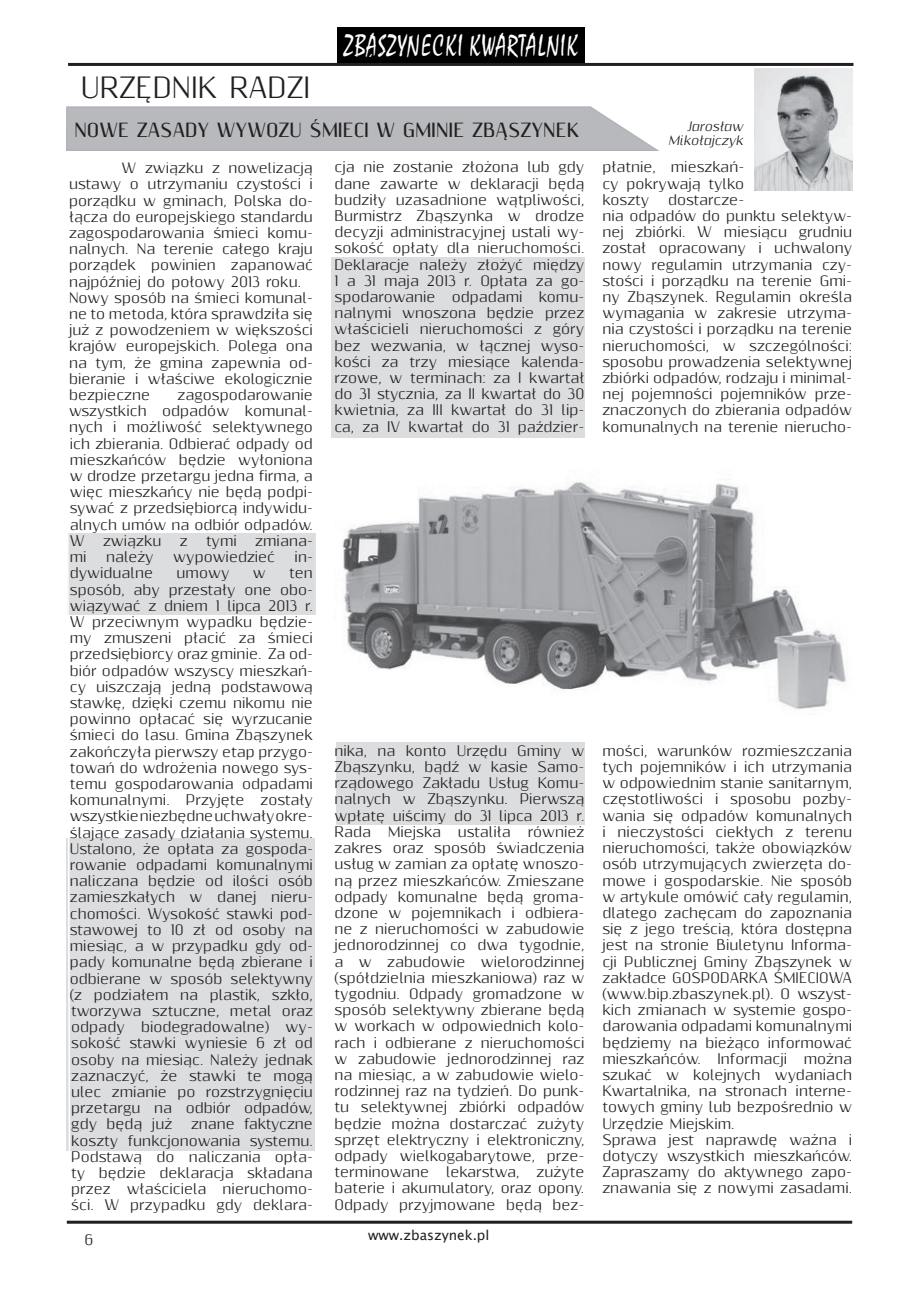
<style>
.page{position:relative;width:919px;height:1289px;background:#fff}
.page>*{position:absolute;margin:0;border:0;box-sizing:border-box;transform-origin:0 0}
.t1{font:29.7px "Staccato 222 BT";color:#fff;scale:.73 1}
.t2{font:27px "Resagnicto";color:#231f20}
.t3{font:700 18px "Resagnicto";color:#231f20;scale:.92 1}
.t4{font:13.5px/16.2px "Resagnicto";color:#231f20;text-align:justify}
.t5{font:13.5px "Lucida Sans Unicode";color:#231f20}
.t6{font:italic 12px/13.5px "Resagnicto";color:#231f20;text-align:right}
</style>
<div class="page">
<div style="left:331px;top:257px;width:253px;height:180px;background:#dcdddf"></div>
<div style="left:336px;top:741px;width:248px;height:83px;background:#dcdddf"></div>
<hr style="left:67px;top:1220px;width:785px;height:3px;background:#231f20">
<div style="left:337px;top:27px;width:247px;height:37px;background:#000"></div>
<hr style="left:68px;top:63px;width:785px;height:3px;background:#231f20">
<svg style="left:66px;top:106px;width:593px;height:45px;background:#bcbdbf"></svg>
<svg style="left:66px;top:533px;width:250px;height:618px"></svg>
<img style="left:754px;top:68px;width:98px;height:122px">
<img style="left:342px;top:482px;width:504px;height:227px">
<h1 class="t1" style="left:343px;top:27px;width:323px">ZBASZYNECKI KWARTALNIK</h1>
<h2 class="t2" style="left:81px;top:71px;width:231px">URZĘDNIK RADZI</h2>
<h3 class="t3" style="left:74px;top:119px;width:29px">NOWE</h3>
<h3 class="t3" style="left:137px;top:119px;width:104px">ZASADY WYWOZU</h3>
<h3 class="t3" style="left:309px;top:119px;width:25px">ŚMIECI</h3>
<h3 class="t3" style="left:376px;top:119px;width:54px">W GMINIE</h3>
<h3 class="t3" style="left:472px;top:119px;width:26px">ZBĄSZYNEK</h3>
<p class="t6" style="left:668px;top:120px;width:76px">Jarosław<br>Mikołajczyk</p>
<p class="t4" style="left:69px;top:160px;width:245px;text-align:left;text-indent:53px">W związku z nowelizacją ustawy o utrzymaniu czystości i porządku w gminach, Polska do&shy;łącza do europejskiego standardu zagospodarowania śmieci komu&shy;nalnych. Na terenie całego kraju porządek powinien zapanować najpóźniej do połowy 2013 roku.<br>Nowy sposób na śmieci komunal&shy;ne to metoda, która sprawdziła się już z powodzeniem w większości krajów europejskich. Polega ona na tym, że gmina zapewnia od&shy;bieranie i właściwe ekologicznie bezpieczne</p>
<p class="t4" style="left:69px;top:387px;width:245px;text-indent:109px">zagospodarowanie wszystkich odpadów komunal&shy;nych i możliwość selektywnego ich zbierania. Odbierać odpady od mieszkańców będzie wyłoniona w drodze przetargu jedna firma, a więc mieszkańcy nie będą podpi&shy;sywać z przedsiębiorcą indywidu&shy;alnych umów na odbiór odpadów.<br>W</p>
<p class="t4" style="left:103px;top:533px;width:60px">związku</p>
<p class="t4" style="left:180px;top:533px;width:9px">z</p>
<p class="t4" style="left:206px;top:533px;width:32px">tymi</p>
<p class="t4" style="left:255px;top:533px;width:59px">zmiana-</p>
<p class="t4" style="left:70px;top:549px;width:18px">mi</p>
<p class="t4" style="left:106px;top:549px;width:49px">należy</p>
<p class="t4" style="left:173px;top:549px;width:103px">wypowiedzieć</p>
<p class="t4" style="left:294px;top:549px;width:20px">in-</p>
<p class="t4" style="left:70px;top:565px;width:85px">dywidualne</p>
<p class="t4" style="left:176px;top:565px;width:54px">umowy</p>
<p class="t4" style="left:253px;top:565px;width:14px">w</p>
<p class="t4" style="left:70px;top:565px;width:245px;text-indent:219px">ten sposób, aby przestały one obo&shy;wiązywać z dniem 1 lipca 2013 r.<br>W przeciwnym wypadku będzie&shy;my zmuszeni płacić za śmieci przedsiębiorcy oraz gminie. Za od&shy;biór odpadów wszyscy mieszkań&shy;cy uiszczają jedną podstawową stawkę, dzięki czemu nikomu nie powinno opłacać się wyrzucanie śmieci do lasu. Gmina Zbąszynek zakończyła pierwszy etap przygo&shy;towań do wdrożenia nowego sys&shy;temu gospodarowania odpadami komunalnymi. Przyjęte zostały wszystkie niezbędne uchwały okre&shy;ślające zasady działania systemu.<br>Ustalono, że opłata za gospoda&shy;rowanie odpadami komunalnymi naliczana będzie od ilości osób zamieszkałych w danej nieru&shy;chomości. Wysokość stawki pod&shy;stawowej to 10 zł od osoby na miesiąc, a w przypadku gdy od&shy;pady komunalne będą zbierane i odbierane w sposób selektywny (z podziałem na plastik, szkło, tworzywa sztuczne, metal oraz odpady biodegradowalne) wy&shy;sokość stawki wyniesie 6 zł od osoby na miesiąc. Należy jednak zaznaczyć, że stawki te mogą ulec zmianie po rozstrzygnięciu przetargu na odbiór odpadów, gdy będą już</p>
<p class="t4" style="left:71px;top:1116px;width:243px;text-indent:120px">znane faktyczne koszty funkcjonowania systemu.<br>Podstawą do naliczania opła&shy;ty będzie deklaracja składana przez właściciela nieruchomo&shy;ści. W przypadku gdy deklara-</p>
<p class="t4" style="left:84px;top:1232px;width:10px">6</p>
<p class="t4" style="left:334px;top:159px;width:251px">cja nie zostanie złożona lub gdy dane zawarte w deklaracji będą budziły uzasadnione wątpliwości, Burmistrz Zbąszynka w drodze decyzji administracyjnej ustali wy&shy;sokość opłaty dla nieruchomości.<br>Deklaracje należy złożyć między 1 a 31 maja 2013 r. Opłata za go&shy;spodarowanie odpadami komu&shy;nalnymi wnoszona będzie przez właścicieli nieruchomości z góry bez wezwania, w łącznej wyso&shy;kości za trzy miesiące kalenda&shy;rzowe, w terminach: za I kwartał do 31 stycznia, za II kwartał do 30 kwietnia, za III kwartał do 31 lip&shy;ca, za IV kwartał do 31 paździer-</p>
<p class="t4" style="left:602px;top:159px;width:143px">płatnie, mieszkań&shy;cy pokrywają tylko koszty</p>
<p class="t4" style="left:602px;top:192px;width:251px;text-align:left;text-indent:66px">dostarcze-<br>nia odpadów do punktu selektyw&shy;nej zbiórki. W miesiącu grudniu został opracowany i uchwalony nowy regulamin utrzymania czy&shy;stości i porządku na terenie Gmi&shy;ny Zbąszynek. Regulamin określa wymagania w zakresie utrzyma&shy;nia czystości i porządku na terenie nieruchomości, w szczególności: sposobu prowadzenia selektywnej zbiórki odpadów, rodzaju i minimal&shy;nej pojemności pojemników prze&shy;znaczonych do zbierania odpadów komunalnych na terenie nierucho-</p>
<p class="t4" style="left:334px;top:743px;width:251px">nika, na konto Urzędu Gminy w Zbąszynku, bądź w kasie Samo&shy;rządowego Zakładu Usług Komu&shy;nalnych w Zbąszynku. Pierwszą wpłatę uiścimy do 31 lipca 2013 r.<br>Rada</p>
<p class="t4" style="left:334px;top:824px;width:251px;text-indent:193px">również zakres oraz sposób świadczenia usług w zamian za opłatę wnoszo&shy;ną przez mieszkańców. Zmieszane odpady komunalne będą groma&shy;dzone w pojemnikach i odbiera&shy;ne z nieruchomości w zabudowie jednorodzinnej co dwa tygodnie, a w zabudowie wielorodzinnej (spółdzielnia mieszkaniowa) raz w tygodniu. Odpady gromadzone w sposób selektywny zbierane będą w workach w odpowiednich kolo&shy;rach i odbierane z nieruchomości w zabudowie jednorodzinnej raz na miesiąc, a w zabudowie wielo&shy;rodzinnej raz na tydzień. Do punk&shy;tu selektywnej zbiórki odpadów będzie można dostarczać zużyty sprzęt elektryczny i elektroniczny, odpady wielkogabarytowe, prze&shy;terminowane</p>
<p class="t4" style="left:388px;top:824px;width:54px">Miejska</p>
<p class="t4" style="left:458px;top:824px;width:54px">ustaliła</p>
<p class="t4" style="left:334px;top:1164px;width:251px;text-indent:202px">zużyte baterie i akumulatory, oraz opony.<br>Odpady przyjmowane będą bez-</p>
<p class="t4" style="left:446px;top:1164px;width:75px">lekarstwa,</p>
<p class="t5" style="left:368px;top:1224px;width:123px">www.zbaszynek.pl</p>
<p class="t4" style="left:602px;top:743px;width:251px;text-align:left">mości, warunków rozmieszczania tych pojemników i ich utrzymania w odpowiednim stanie sanitarnym, częstotliwości i sposobu pozby&shy;wania się odpadów komunalnych i nieczystości ciekłych z terenu nieruchomości, także obowiązków osób utrzymujących zwierzęta do&shy;mowe i gospodarskie. Nie sposób w artykule omówić cały regulamin, dlatego zachęcam do zapoznania się z jego treścią, która dostępna jest na stronie Biuletynu Informa&shy;cji Publicznej Gminy Zbąszynek w zakładce GOSPODARKA ŚMIECIOWA (www.bip.zbaszynek.pl). O wszyst&shy;kich zmianach w systemie gospo&shy;darowania odpadami komunalnymi będziemy na bieżąco informować mieszkańców. Informacji można szukać w kolejnych wydaniach<br>Kwartalnika, na stronach interne&shy;towych gminy lub bezpośrednio w<br>Urzędzie Miejskim.<br>Sprawa jest naprawdę ważna i dotyczy wszystkich mieszkańców.<br>Zapraszamy do aktywnego zapo&shy;znawania się z nowymi zasadami.</p>
</div>
